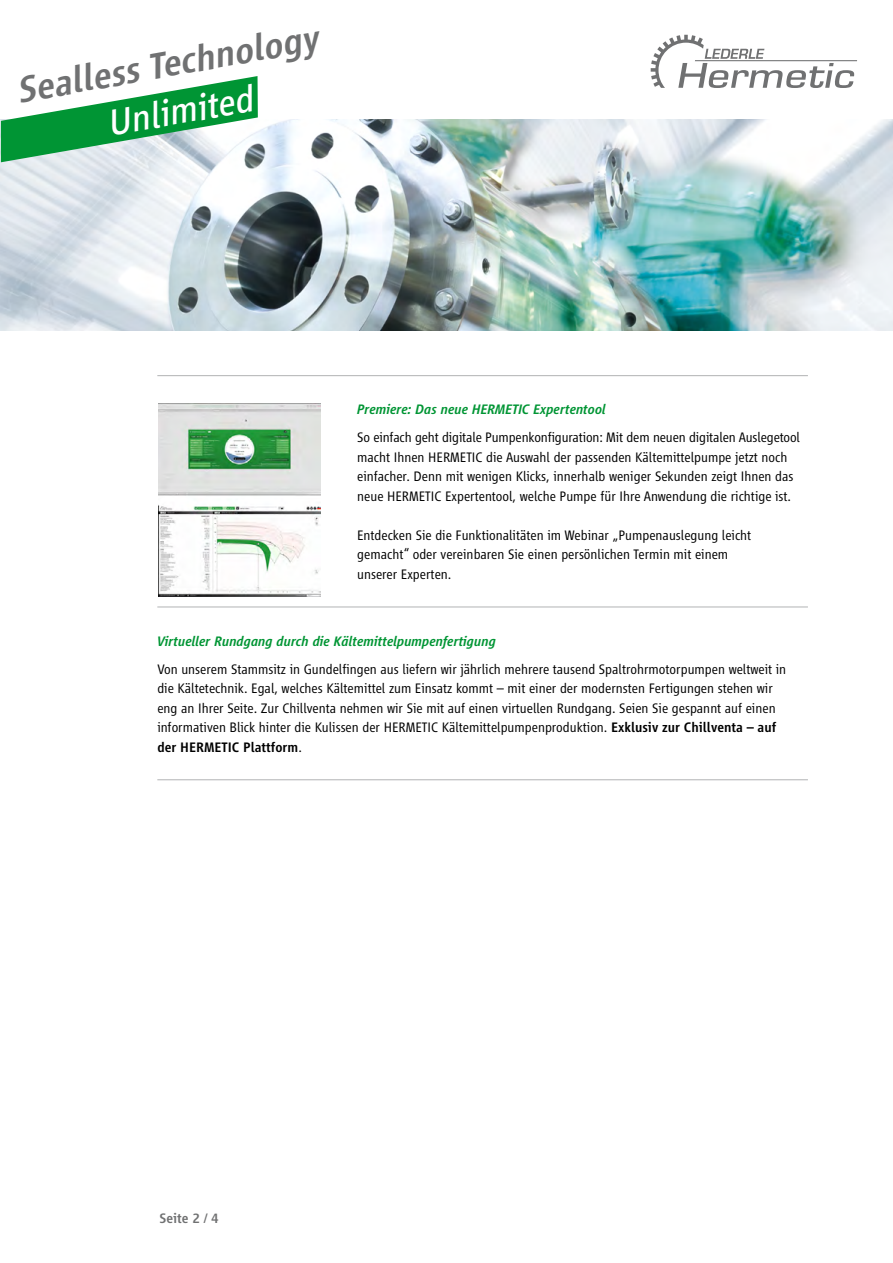
<style>
.page{position:relative;width:893px;height:1263px;background:#fff}
.page>*{position:absolute;margin:0;border:0;box-sizing:border-box;transform-origin:0 0}
.t1{font:italic 500 37.95px "Vialog LT";color:#707172}
.t2{font:italic 37.95px "Vialog LT";color:#fff}
.t3{font:300 14.25px/19.5px "Vialog LT";color:#000}
.t4{font:italic 500 14.25px "Vialog LT";color:#009534}
.t5{font:500 14.25px "Vialog LT";color:#707172}
.s1{font-weight:500}
</style>
<div class="page">
<svg style="left:651px;top:35px;width:206px;height:53px"></svg>
<img style="left:0;top:120px;width:893px;height:211px">
<svg style="left:1px;top:76px;width:257px;height:87px"></svg>
<hr style="left:157px;top:375px;width:651px;height:1px;background:#b1b3b4">
<hr style="left:157px;top:607px;width:651px;height:1px;background:#b1b3b4">
<hr style="left:157px;top:779px;width:651px;height:1px;background:#b1b3b4">
<img style="left:158px;top:404px;width:162px;height:192px">
<h1 class="t1" style="left:13px;top:70px;width:307px;rotate:-10deg">Sealless Technology</h1>
<h1 class="t2" style="left:104px;top:103px;width:149px;rotate:-10deg">Unlimited</h1>
<p class="t4" style="left:357px;top:402px;width:250px">Premiere: Das neue HERMETIC Expertentool</p>
<p class="t3" style="left:357px;top:428px;width:444px">So einfach geht digitale Pumpenkonfiguration: Mit dem neuen digitalen Auslegetool macht Ihnen HERMETIC die Auswahl der passenden Kältemittelpumpe jetzt noch einfacher. Denn mit wenigen Klicks, innerhalb weniger Sekunden zeigt Ihnen das neue HERMETIC Expertentool, welche Pumpe für Ihre Anwendung die richtige ist.</p>
<p class="t3" style="left:357px;top:525px;width:396px">Entdecken Sie die Funktionalitäten im Webinar „Pumpenauslegung leicht gemacht“ oder vereinbaren Sie einen persönlichen Termin mit einem unserer Experten.</p>
<p class="t4" style="left:157px;top:633px;width:340px">Virtueller Rundgang durch die Kältemittelpumpenfertigung</p>
<p class="t3" style="left:157px;top:659px;width:630px">Von unserem Stammsitz in Gundelfingen aus liefern wir jährlich mehrere tausend Spaltrohrmotorpumpen weltweit in die Kältetechnik. Egal, welches Kältemittel zum Einsatz kommt – mit einer der modernsten Fertigungen stehen wir eng an Ihrer Seite. Zur Chillventa nehmen wir Sie mit auf einen virtuellen Rundgang. Seien Sie gespannt auf einen informativen Blick hinter die Kulissen der HERMETIC Kältemittelpumpenproduktion. <span class="s1">Exklusiv zur Chillventa – auf der HERMETIC Plattform</span>.</p>
<p class="t5" style="left:159px;top:1210px;width:61px">Seite 2 / 4</p>
</div>
